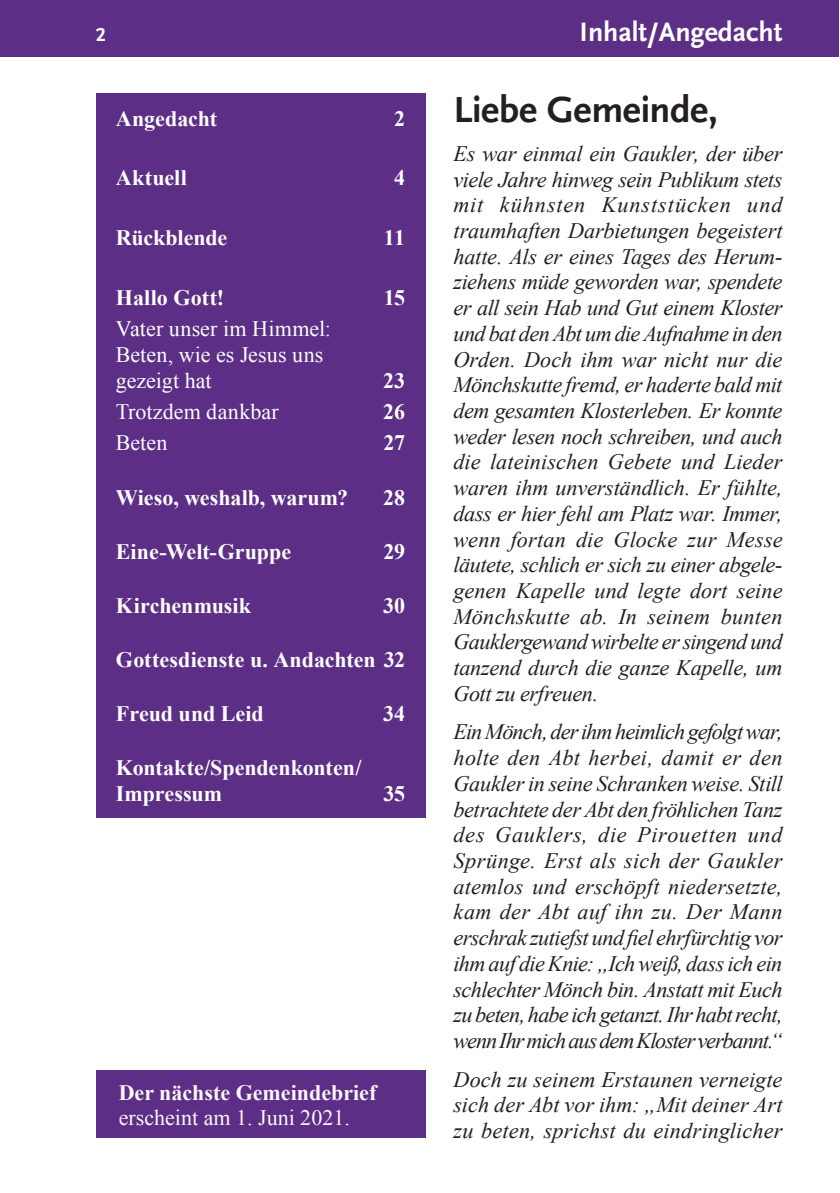
<style>
.page{position:relative;width:840px;height:1193px;background:#fff}
.page>*{position:absolute;margin:0;border:0;box-sizing:border-box;transform-origin:0 0}
.t1{font:700 38px "Scala Sans LF";letter-spacing:-.01em;color:#231f20}
.t2{font:700 28px "Scala Sans LF";color:#fff}
.t3{font:italic 22px/25.6px "Times New Roman";letter-spacing:-.015em;color:#231f20;text-align:justify}
.t4{font:700 22px/25.6px "Times New Roman";color:#fff}
.t5{font:22px/25.6px "Times New Roman";letter-spacing:.005em;color:#fff}
.t6{font:700 22px "Times New Roman";color:#fef6f9}
.t7{font:22px "Times New Roman";color:#fef6f9}
.t8{font:700 20px "Scala Sans LF";color:#fff}
</style>
<div class="page">
<div style="left:0;top:0;width:839px;height:57px;background:#5d2e86"></div>
<div style="left:96px;top:1069px;width:329px;height:68px;background:#5d2e86"></div>
<div style="left:96px;top:94px;width:329px;height:723px;background:#5d2e86"></div>
<p class="t8" style="left:96px;top:24px;width:11px">2</p>
<p class="t4" style="left:116px;top:105px;width:103px">Angedacht</p>
<p class="t4" style="left:394px;top:105px;width:12px">2</p>
<p class="t4" style="left:116px;top:165px;width:73px">Aktuell</p>
<p class="t4" style="left:394px;top:165px;width:12px">4</p>
<p class="t4" style="left:116px;top:224px;width:113px">Rückblende</p>
<p class="t4" style="left:384px;top:224px;width:23px">11</p>
<p class="t4" style="left:116px;top:284px;width:110px">Hallo Gott!</p>
<p class="t4" style="left:383px;top:284px;width:23px">15</p>
<p class="t5" style="left:116px;top:316px;width:216px">Vater unser im Himmel:<br>Beten, wie es Jesus uns gezeigt hat</p>
<p class="t4" style="left:383px;top:367px;width:23px">23</p>
<p class="t5" style="left:116px;top:398px;width:164px">Trotzdem dankbar</p>
<p class="t4" style="left:383px;top:398px;width:23px">26</p>
<p class="t5" style="left:116px;top:430px;width:53px">Beten</p>
<p class="t4" style="left:383px;top:429px;width:23px">27</p>
<p class="t4" style="left:116px;top:483px;width:234px">Wieso, weshalb, warum?</p>
<p class="t4" style="left:383px;top:483px;width:24px">28</p>
<p class="t4" style="left:116px;top:538px;width:177px">Eine-Welt-Gruppe</p>
<p class="t4" style="left:383px;top:538px;width:23px">29</p>
<p class="t4" style="left:116px;top:592px;width:137px">Kirchenmusik</p>
<p class="t4" style="left:383px;top:592px;width:24px">30</p>
<p class="t4" style="left:116px;top:646px;width:291px">Gottesdienste u. Andachten 32</p>
<p class="t4" style="left:116px;top:700px;width:149px">Freud und Leid</p>
<p class="t4" style="left:383px;top:700px;width:23px">34</p>
<p class="t4" style="left:116px;top:754px;width:247px">Kontakte/Spendenkonten/<br>Impressum</p>
<p class="t4" style="left:383px;top:779px;width:23px">35</p>
<p class="t6" style="left:119px;top:1076px;width:259px">Der nächste Gemeindebrief</p>
<p class="t7" style="left:119px;top:1102px;width:232px">erscheint am 1. Juni 2021.</p>
<p class="t2" style="left:579px;top:17px;width:204px">Inhalt/Angedacht</p>
<h1 class="t1" style="left:453px;top:89px;width:266px">Liebe Gemeinde,</h1>
<p class="t3" style="left:453px;top:140px;width:330px">Es war einmal ein Gaukler, der über viele Jahre hinweg sein Publikum stets mit kühnsten Kunststücken und traumhaften Darbietungen begeistert hatte. Als er eines Tages des Herum&shy;ziehens müde geworden war, spendete er all sein Hab und Gut einem Kloster und bat den Abt um die Aufnahme in den Orden. Doch ihm war nicht nur die Mönchskutte fremd, er haderte bald mit dem gesamten Klosterleben. Er konnte weder lesen noch schreiben, und auch die lateinischen Gebete und Lieder waren ihm unverständlich. Er fühlte, dass er hier fehl am Platz war. Immer, wenn fortan die Glocke zur Messe läutete, schlich er sich zu einer abgele&shy;genen Kapelle und legte dort seine Mönchskutte ab. In seinem bunten Gauklergewand wirbelte er singend und tanzend durch die ganze Kapelle, um Gott zu erfreuen.</p>
<p class="t3" style="left:453px;top:718px;width:330px">Ein Mönch, der ihm heimlich gefolgt war, holte den Abt herbei, damit er den Gaukler in seine Schranken weise. Still betrachtete der Abt den fröhlichen Tanz des Gauklers, die Pirouetten und Sprünge. Erst als sich der Gaukler atemlos und erschöpft niedersetzte, kam der Abt auf ihn zu. Der Mann erschrak zutiefst und fiel ehrfürchtig vor ihm auf die Knie: „Ich weiß, dass ich ein schlechter Mönch bin. Anstatt mit Euch zu beten, habe ich getanzt. Ihr habt recht, wenn Ihr mich aus dem Kloster verbannt.“</p>
<p class="t3" style="left:453px;top:1065px;width:330px">Doch zu seinem Erstaunen verneigte sich der Abt vor ihm: „Mit deiner Art zu beten, sprichst du eindringlicher</p>
</div>
